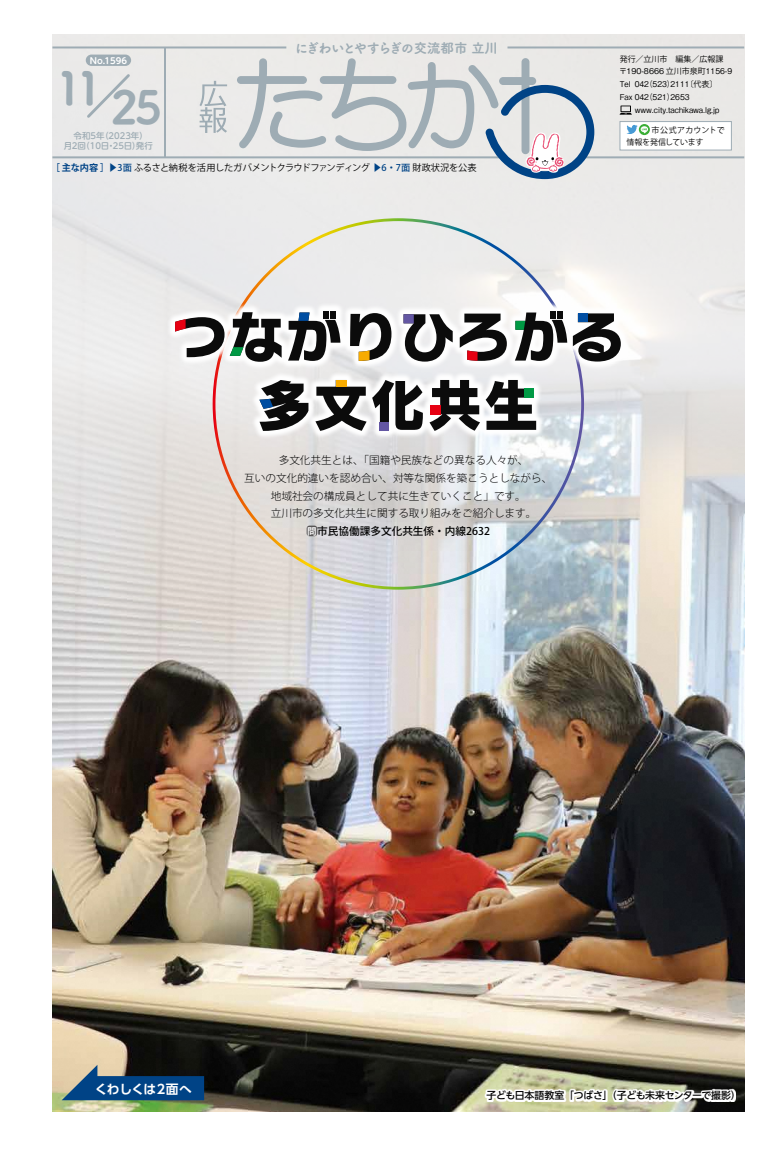
<style>
.page{position:relative;width:774px;height:1151px;background:#fff}
.page>*{position:absolute;margin:0;border:0;box-sizing:border-box;transform-origin:0 0}
.t1{font:45.4px "Tsuku A Rd Gothic Std E";color:#9eacb4}
.t2{font:13.5px "Tsuku A Rd Gothic Std E";letter-spacing:-.05em;color:#9eacb4}
.t3{font:700 12.8px "UD Shin Go Pro De";letter-spacing:-.025em;color:#fff}
.t4{font:300 10.6px/17.7px "Koz Go Pro";color:#000;text-align:center}
.t5{font:500 9.9px "UD Shin Go NT Pr 6 N";letter-spacing:-.04em;color:#050505}
.t6{font:9.2px "Koz Go Pro";letter-spacing:-.035em;color:#000}
.t7{font:500 8.5px/10.3px "UD Shin M Go Pro";color:#9eacb4}
.t8{font:700 8.5px "UD Shin M Go Pro De";color:#fff}
.t9{font:500 8px/13.3px "Gothic BBB Pro";color:#000;scale:.95 1}
.t10{font:8px/12.6px "Koz Go Pro";color:#000}
.t11{font:500 8px "Gothic BBB Pro";color:#000}
.s1{font-weight:700;color:#004386}
.s2{font-weight:500;color:#004386}
.s3{font-family:"Koz Go Pro";font-weight:400}
.s4{font-family:"Hira Kaku Pro W6";font-weight:400;font-size:9.6px;color:#fff}
.s5{font-weight:500}
</style>
<div class="page">
<img style="left:52px;top:626px;width:692px;height:485px">
<svg style="left:52px;top:34px;width:693px;height:592px;background:#e1e0e0"></svg>
<svg style="left:485px;top:1088px;width:251px;height:14px"></svg>
<svg style="left:251px;top:371px;width:294px;height:69px"></svg>
<svg style="left:486px;top:380px;width:50px;height:50px"></svg>
<svg style="left:315px;top:380px;width:108px;height:51px"></svg>
<svg style="left:429px;top:380px;width:51px;height:51px"></svg>
<svg style="left:259px;top:380px;width:49px;height:51px"></svg>
<div style="left:380px;top:423px;width:9px;height:8px;background:#6356a3"></div>
<div style="left:430px;top:405px;width:10px;height:9px;background:#e60012"></div>
<div style="left:524px;top:389px;width:10px;height:9px;background:#094"></div>
<div style="left:166px;top:302px;width:463px;height:68px;background:#f3f3f3"></div>
<svg style="left:573px;top:313px;width:48px;height:49px"></svg>
<svg style="left:403px;top:314px;width:50px;height:48px"></svg>
<svg style="left:175px;top:317px;width:49px;height:40px"></svg>
<svg style="left:230px;top:312px;width:52px;height:50px"></svg>
<div style="left:323px;top:311px;width:6px;height:7px;background:#0b0b0b"></div>
<svg style="left:288px;top:312px;width:52px;height:49px"></svg>
<div style="left:330px;top:311px;width:6px;height:7px;background:#0b0b0b"></div>
<svg style="left:350px;top:313px;width:41px;height:48px"></svg>
<div style="left:403px;top:314px;width:11px;height:9px;background:#6356a3"></div>
<svg style="left:460px;top:314px;width:47px;height:47px"></svg>
<svg style="left:515px;top:311px;width:52px;height:50px"></svg>
<div style="left:557px;top:311px;width:6px;height:7px;background:#0b0b0b"></div>
<div style="left:578px;top:313px;width:9px;height:9px;background:#004ea2"></div>
<svg style="left:62px;top:1065px;width:142px;height:35px;background:#2c5377"></svg>
<div style="left:307px;top:526px;width:10px;height:10px;background:#595757;border-radius:3px"></div>
<hr style="left:52px;top:156px;width:449px;height:2px;background:#9eacb4">
<div style="left:86px;top:55px;width:45px;height:11px;background:#9eacb4;border-radius:6px"></div>
<hr style="left:164px;top:47px;width:2px;height:110px;background:#9eacb4">
<svg style="left:84px;top:72px;width:48px;height:48px;background:#e4e5e4"></svg>
<hr style="left:52px;top:46px;width:234px;height:2px;background:#9eacb4">
<hr style="left:507px;top:46px;width:237px;height:2px;background:#9eacb4">
<hr style="left:583px;top:156px;width:161px;height:2px;background:#9eacb4">
<svg style="left:199px;top:81px;width:28px;height:52px"></svg>
<div style="left:237px;top:76px;width:70px;height:8px;background:#9eacb4;border-radius:4px"></div>
<svg style="left:239px;top:58px;width:355px;height:121px;background:#d1d6d9"></svg>
<svg style="left:620px;top:106px;width:12px;height:9px"></svg>
<div style="left:620px;top:121px;width:112px;height:29px;background:#fff;border:1px solid #9eacb4"></div>
<div style="left:639px;top:124px;width:11px;height:11px;background:#3aae36;border-radius:50%"></div>
<svg style="left:626px;top:125px;width:22px;height:9px"></svg>
<p class="t8" style="left:90px;top:54px;width:39px">No.1596</p>
<h1 class="t1" style="left:55px;top:53px;width:49px">11</h1>
<h1 class="t1" style="left:111px;top:71px;width:53px">25</h1>
<p class="t7" style="left:77px;top:130px;width:77px;text-indent:-4px">令和5 （年 2023年(（回 10日 25日発行</p>
<p class="t7" style="left:132px;top:140px;width:10px">）</p>
<p class="t7" style="left:64px;top:140px;width:10px">月</p>
<p class="t7" style="left:71px;top:140px;width:10px">２</p>
<p class="t7" style="left:107px;top:140px;width:10px">・</p>
<p class="t2" style="left:295px;top:37px;width:205px">にぎわいとやすらぎの交流都市立川</p>
<p class="t6" style="left:51px;top:162px;width:427px"><span class="s1">［主な内容］</span><span class="s2">▶ 面3</span> ふるさと納税を活用したガバメントクラウドファンディング <span class="s2">▶ ・6 面7</span> 財政状況を公表</p>
<p class="t10" style="left:620px;top:53px;width:105px">発行／立川市　編集／広報課</p>
<p class="t11" style="left:619px;top:65px;width:115px"><span class="s3">〒</span>190-8666 <span class="s3">立川市泉町</span>1156-9</p>
<p class="t10" style="left:686px;top:78px;width:33px">〔代表〔</p>
<p class="t9" style="left:645px;top:76px;width:48px">（523 2111</p>
<p class="t9" style="left:667px;top:76px;width:9px">）</p>
<p class="t9" style="left:635px;top:76px;width:17px">042</p>
<p class="t9" style="left:620px;top:76px;width:13px">Tel</p>
<p class="t9" style="left:645px;top:89px;width:48px">)521 2653</p>
<p class="t9" style="left:667px;top:89px;width:9px">(</p>
<p class="t9" style="left:635px;top:89px;width:91px;text-indent:-15px">Fax 042 www.city.tachikawa l g. j p.</p>
<p class="t10" style="left:626px;top:124px;width:100px;text-indent:25px">市公式アカウントで情報を発信しています</p>
<p class="t4" style="left:244px;top:451px;width:310px">　多文化共生とは、「国籍や民族などの異なる人々が、<br>互いの文化的違いを認め合い、対等な関係を築こうとしながら、地域社会の構成員として共に生きていくこと」です。<br>　立川市の多文化共生に関する取り組みをご紹介します。<br><span class="s4">問</span><span class="s5">市民協働課多文化共生係・内線2632</span></p>
<p class="t3" style="left:95px;top:1078px;width:99px">くわしくは2面へ</p>
<p class="t5" style="left:486px;top:1087px;width:256px">子ども日本語教室「つばさ」（子ども未来センターで撮影(</p>
</div>
